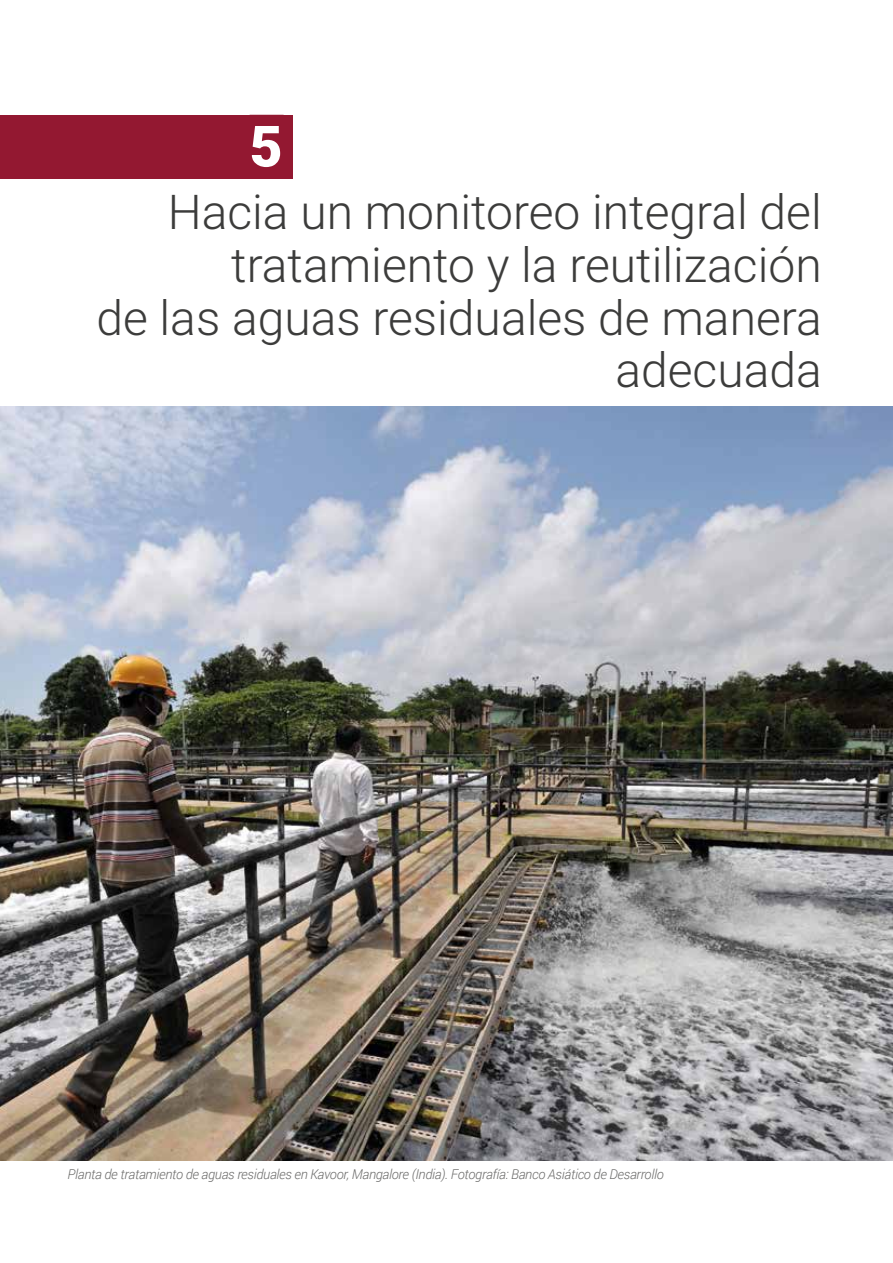
<style>
.page{position:relative;width:893px;height:1263px;background:#fff}
.page>*{position:absolute;margin:0;border:0;box-sizing:border-box;transform-origin:0 0}
.t1{font:900 57px "Roboto";color:#fff}
.t2{font:300 48px/52.5px "Roboto";color:#3c3c3b;text-align:right}
.t3{font:italic 300 13.5px "Roboto";letter-spacing:-.02em;color:#6b6b6a}
</style>
<div class="page">
<div style="left:0;top:115px;width:292px;height:64px;background:#931831"></div>
<img style="left:0;top:406px;width:893px;height:754px">
<h1 class="t1" style="left:250px;top:106px;width:35px">5</h1>
<h2 class="t2" style="left:96px;top:184px;width:727px">Hacia un monitoreo integral del tratamiento y la reutilización<br>de las aguas residuales de manera adecuada</h2>
<p class="t3" style="left:68px;top:1165px;width:598px">Planta de tratamiento de aguas residuales en Kavoor, Mangalore (India). Fotografía: Banco Asiático de Desarrollo</p>
</div>
